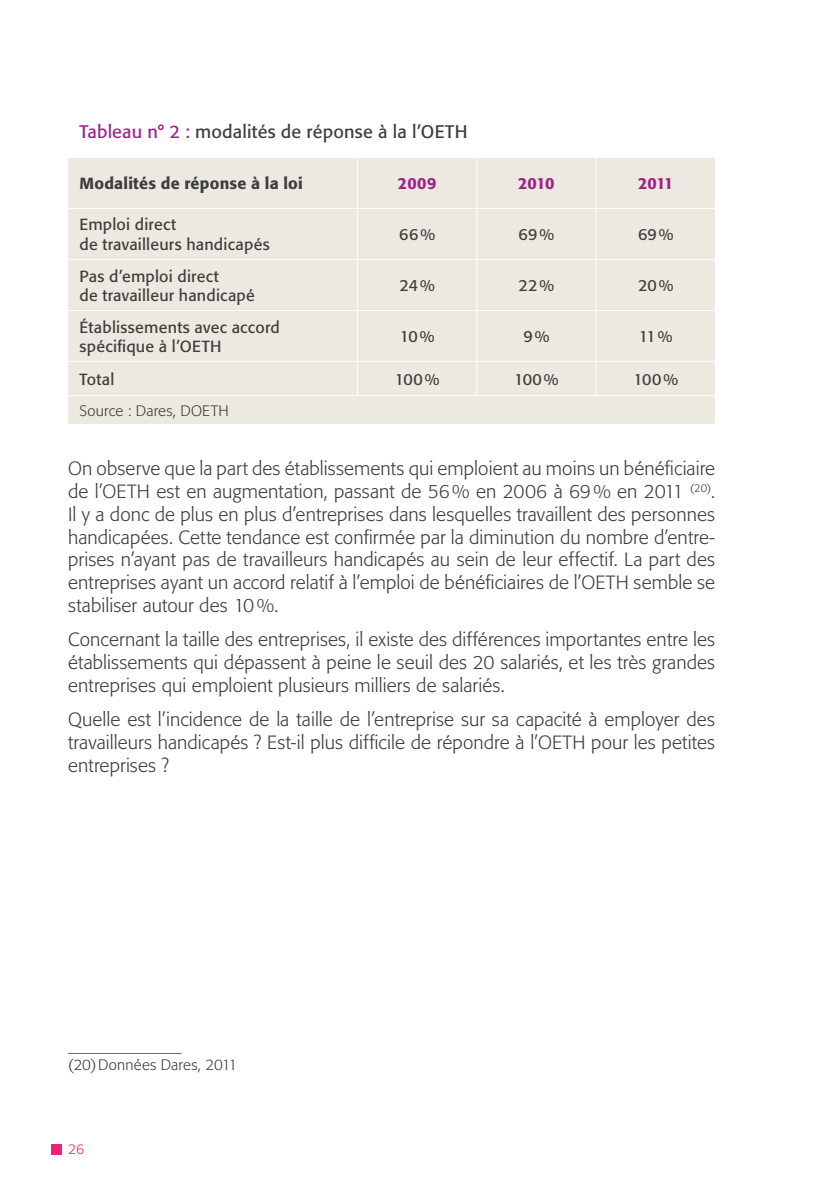
<style>
.page{position:relative;width:840px;height:1191px;background:#fff}
.page>*{position:absolute;margin:0;border:0;box-sizing:border-box;transform-origin:0 0}
.t1{font:300 19px/22.8px "Formata Std";letter-spacing:.005em;color:#3e3e3f;text-align:justify}
.t2{font:18px "Formata Std";letter-spacing:.01em;color:#3e3e3f}
.t3{font:16px/19.2px "Formata Std";letter-spacing:.015em;color:#3e3e3f}
.t4{font:500 16px "Formata Std";letter-spacing:.015em;color:#3e3e3f}
.t5{font:500 16px "Formata Std";letter-spacing:.01em;color:#a0218c}
.t6{font:300 15px "Formata Std";letter-spacing:.01em;color:#3e3e3f}
.t7{font:300 14px "Formata Std";color:#ee2174}
.s1{color:#a0218c}
</style>
<div class="page">
<div style="left:51px;top:1144px;width:10px;height:10px;background:#ee2174"></div>
<div style="left:68px;top:158px;width:646px;height:266px;background:#ece9e0"></div>
<hr style="left:357px;top:158px;width:1px;height:50px;background:#fff">
<hr style="left:476px;top:158px;width:1px;height:50px;background:#fff">
<hr style="left:595px;top:158px;width:1px;height:50px;background:#fff">
<hr style="left:68px;top:208px;width:289px;height:1px;background:#fff">
<hr style="left:357px;top:208px;width:119px;height:1px;background:#fff">
<hr style="left:357px;top:209px;width:1px;height:50px;background:#fff">
<hr style="left:476px;top:208px;width:119px;height:1px;background:#fff">
<hr style="left:476px;top:209px;width:1px;height:50px;background:#fff">
<hr style="left:595px;top:208px;width:119px;height:1px;background:#fff">
<hr style="left:595px;top:209px;width:1px;height:50px;background:#fff">
<hr style="left:68px;top:259px;width:289px;height:1px;background:#fff">
<hr style="left:357px;top:259px;width:119px;height:1px;background:#fff">
<hr style="left:357px;top:260px;width:1px;height:50px;background:#fff">
<hr style="left:476px;top:259px;width:119px;height:1px;background:#fff">
<hr style="left:476px;top:260px;width:1px;height:50px;background:#fff">
<hr style="left:595px;top:259px;width:119px;height:1px;background:#fff">
<hr style="left:595px;top:260px;width:1px;height:50px;background:#fff">
<hr style="left:68px;top:310px;width:289px;height:1px;background:#fff">
<hr style="left:357px;top:310px;width:119px;height:1px;background:#fff">
<hr style="left:357px;top:311px;width:1px;height:50px;background:#fff">
<hr style="left:476px;top:310px;width:119px;height:1px;background:#fff">
<hr style="left:476px;top:311px;width:1px;height:50px;background:#fff">
<hr style="left:595px;top:310px;width:119px;height:1px;background:#fff">
<hr style="left:595px;top:311px;width:1px;height:50px;background:#fff">
<hr style="left:68px;top:361px;width:289px;height:1px;background:#fff">
<hr style="left:357px;top:361px;width:119px;height:1px;background:#fff">
<hr style="left:357px;top:362px;width:1px;height:33px;background:#fff">
<hr style="left:476px;top:361px;width:119px;height:1px;background:#fff">
<hr style="left:476px;top:362px;width:1px;height:33px;background:#fff">
<hr style="left:595px;top:361px;width:119px;height:1px;background:#fff">
<hr style="left:595px;top:362px;width:1px;height:33px;background:#fff">
<hr style="left:68px;top:395px;width:289px;height:1px;background:#fff">
<hr style="left:357px;top:395px;width:119px;height:1px;background:#fff">
<hr style="left:476px;top:395px;width:119px;height:1px;background:#fff">
<hr style="left:595px;top:395px;width:119px;height:1px;background:#fff">
<hr style="left:68px;top:1053px;width:113px;height:1px;background:#6c6d70">
<p class="t2" style="left:79px;top:121px;width:389px"><span class="s1">Tableau n° 2 :</span> modalités de réponse à la l’OETH</p>
<p class="t4" style="left:79px;top:173px;width:225px">Modalités de réponse à la loi</p>
<p class="t5" style="left:398px;top:173px;width:40px">2009</p>
<p class="t5" style="left:518px;top:173px;width:38px">2010</p>
<p class="t5" style="left:637px;top:173px;width:37px">2011</p>
<p class="t3" style="left:79px;top:215px;width:192px">Emploi direct<br>de travailleurs handicapés</p>
<p class="t3" style="left:399px;top:225px;width:37px">66%</p>
<p class="t3" style="left:518px;top:225px;width:37px">69%</p>
<p class="t3" style="left:637px;top:225px;width:37px">69%</p>
<p class="t3" style="left:79px;top:266px;width:177px">Pas d’emploi direct<br>de travailleur handicapé</p>
<p class="t3" style="left:399px;top:276px;width:37px">24%</p>
<p class="t3" style="left:518px;top:276px;width:37px">22%</p>
<p class="t3" style="left:637px;top:276px;width:37px">20%</p>
<p class="t3" style="left:79px;top:317px;width:202px">Établissements avec accord spécifique à l’OETH</p>
<p class="t3" style="left:399px;top:327px;width:36px">10%</p>
<p class="t3" style="left:523px;top:327px;width:27px">9%</p>
<p class="t3" style="left:638px;top:327px;width:35px">11%</p>
<p class="t3" style="left:79px;top:369px;width:37px">Total</p>
<p class="t3" style="left:394px;top:369px;width:46px">100%</p>
<p class="t3" style="left:513px;top:369px;width:46px">100%</p>
<p class="t3" style="left:633px;top:369px;width:46px">100%</p>
<p class="t6" style="left:79px;top:402px;width:151px">Source : Dares, DOETH</p>
<p class="t1" style="left:68px;top:457px;width:648px">On observe que la part des établissements qui emploient au moins un bénéficiaire de l’OETH est en augmentation, passant de 56% en 2006 à 69% en 2011 <sup>(20)</sup>.<br>Il y a donc de plus en plus d’entreprises dans lesquelles travaillent des personnes handicapées. Cette tendance est confirmée par la diminution du nombre d’entre&shy;prises n’ayant pas de travailleurs handicapés au sein de leur effectif. La part des entreprises ayant un accord relatif à l’emploi de bénéficiaires de l’OETH semble se stabiliser autour des 10%.</p>
<p class="t1" style="left:68px;top:628px;width:648px">Concernant la taille des entreprises, il existe des différences importantes entre les établissements qui dépassent à peine le seuil des 20 salariés, et les très grandes entreprises qui emploient plusieurs milliers de salariés.</p>
<p class="t1" style="left:68px;top:708px;width:648px">Quelle est l’incidence de la taille de l’entreprise sur sa capacité à employer des travailleurs handicapés ? Est-il plus difficile de répondre à l’OETH pour les petites entreprises ?</p>
<p class="t6" style="left:68px;top:1056px;width:171px">(20) Données Dares, 2011</p>
<p class="t7" style="left:68px;top:1141px;width:18px">26</p>
</div>
